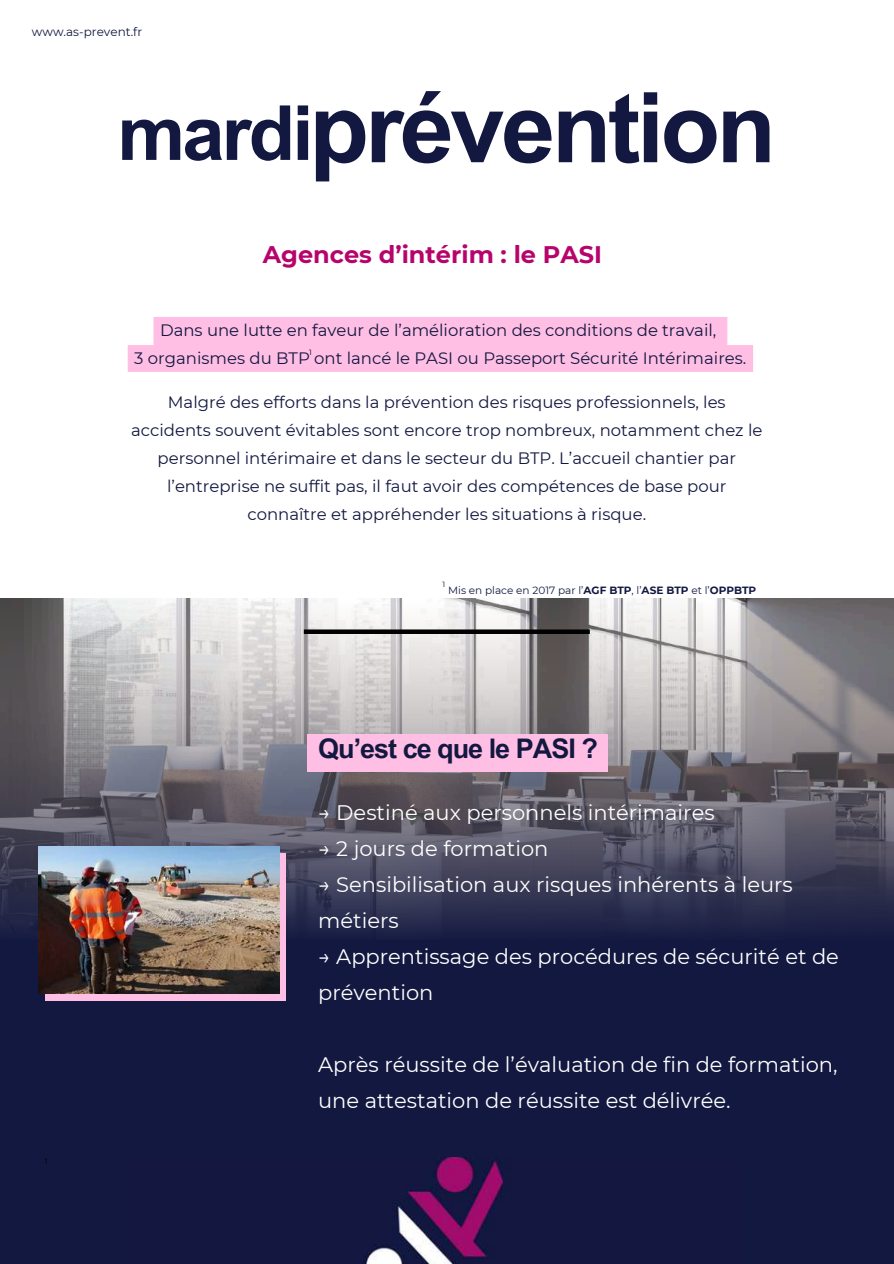
<style>
.page{position:relative;width:894px;height:1264px;background:#fff}
.page>*{position:absolute;margin:0;border:0;box-sizing:border-box;transform-origin:0 0}
.t1{font:700 97.65px "Arial MT Pro";letter-spacing:-.035em;color:#121840}
.t2{font:700 27px "Arial MT Pro";letter-spacing:-.035em;color:#121840}
.t3{font:700 24px "Montserrat";color:#b6046c}
.t4{font:21px/36px "Montserrat";color:#fff}
.t5{font:16.5px/28.2px "Montserrat";color:#121840;text-align:center}
.t6{font:12px "Montserrat";color:#121840}
.t7{font:10.5px "Montserrat";color:#121840}
.t8{font:7.5px "Montserrat";color:#000}
.s1{font-size:76.05px}
.s2{font-weight:700}
</style>
<div class="page">
<div style="left:0;top:940px;width:893px;height:323px;background:#121840"></div>
<svg style="left:0;top:598px;width:893px;height:342px;background:#7f7d87"></svg>
<img style="left:365px;top:1157px;width:145px;height:106px">
<div style="left:304px;top:629px;width:285px;height:5px;background:#000"></div>
<div style="left:45px;top:853px;width:240px;height:147px;background:#ffbee4"></div>
<img style="left:39px;top:846px;width:241px;height:147px">
<div style="left:307px;top:733px;width:300px;height:38px;background:#ffbee4"></div>
<div style="left:128px;top:317px;width:624px;height:55px;background:#ffbee4"></div>
<p class="t6" style="left:32px;top:24px;width:112px">www.as-prevent.fr</p>
<h1 class="t1" style="left:117px;top:91px;width:660px"><span class="s1">mardi</span>prévention</h1>
<h3 class="t3" style="left:263px;top:239px;width:340px">Agences d’intérim : le PASI</h3>
<p class="t5" style="left:134px;top:316px;width:613px">Dans une lutte en faveur de l’amélioration des conditions de travail,<br>3 organismes du BTP ont lancé le PASI ou Passeport Sécurité Intérimaires.</p>
<p class="t5" style="left:131px;top:388px;width:632px">Malgré des efforts dans la prévention des risques professionnels, les accidents souvent évitables sont encore trop nombreux, notamment chez le personnel intérimaire et dans le secteur du BTP. L’accueil chantier par l’entreprise ne suffit pas, il faut avoir des compétences de base pour connaître et appréhender les situations à risque.</p>
<p class="t8" style="left:309px;top:347px;width:4px">1</p>
<p class="t8" style="left:442px;top:579px;width:4px">1</p>
<p class="t7" style="left:448px;top:584px;width:309px">Mis en place en 2017 par l’<span class="s2">AGF BTP</span>, l’<span class="s2">ASE BTP</span> et l’<span class="s2">OPPBTP</span></p>
<h2 class="t2" style="left:318px;top:738px;width:281px">Qu’est ce que le PASI ?</h2>
<p class="t4" style="left:318px;top:794px;width:398px">→ Destiné aux personnels intérimaires</p>
<p class="t4" style="left:318px;top:830px;width:232px">→ 2 jours de formation</p>
<p class="t4" style="left:318px;top:866px;width:476px">→ Sensibilisation aux risques inhérents à leurs métiers</p>
<p class="t4" style="left:318px;top:938px;width:522px">→ Apprentissage des procédures de sécurité et de prévention</p>
<p class="t8" style="left:45px;top:1156px;width:4px">1</p>
<p class="t4" style="left:318px;top:1046px;width:520px">Après réussite de l’évaluation de fin de formation, une attestation de réussite est délivrée.</p>
</div>
